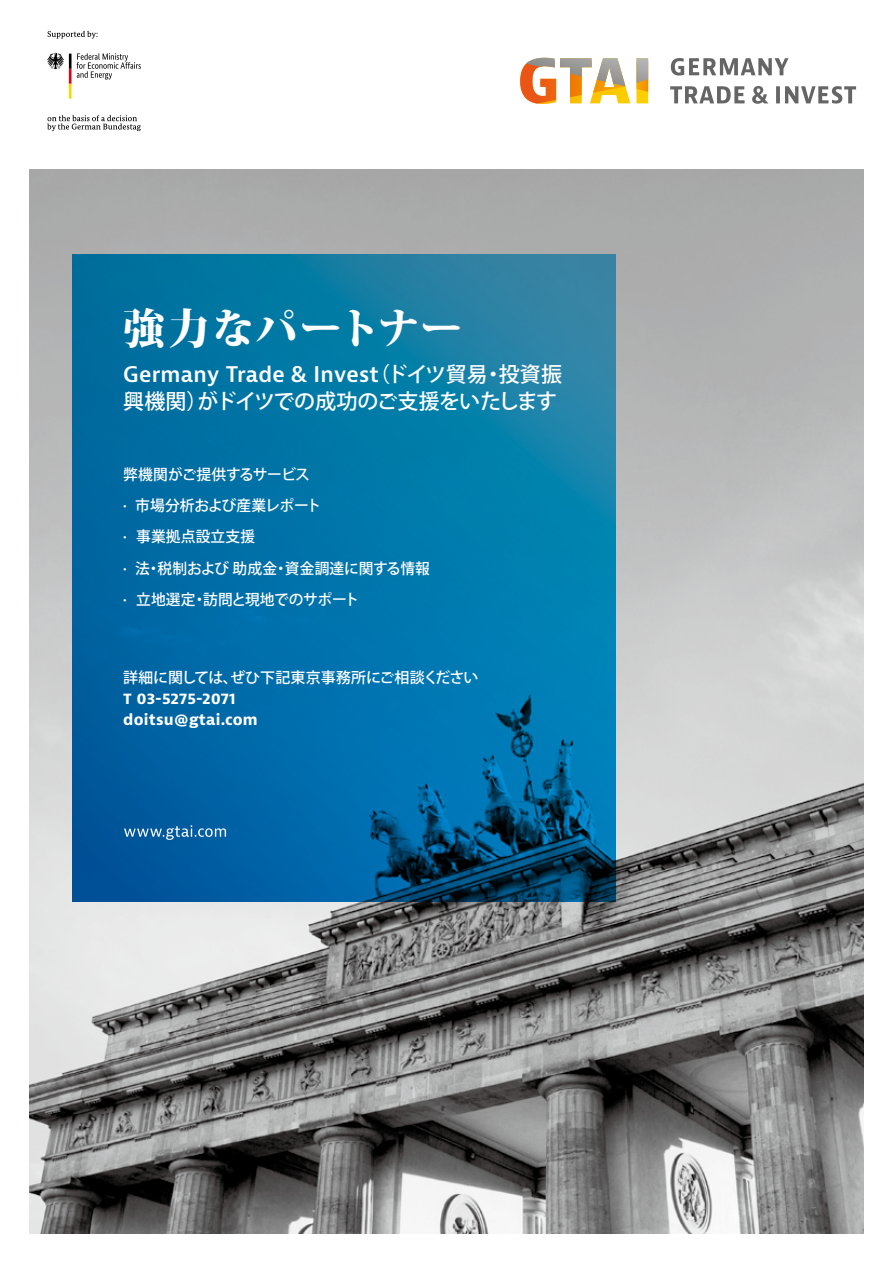
<style>
.page{position:relative;width:893px;height:1263px;background:#fff}
.page>*{position:absolute;margin:0;border:0;box-sizing:border-box;transform-origin:0 0}
.t1{font:800 42px "Koz Min Pro";letter-spacing:.03em;color:#fff}
.t2{font:600 21px "Bernina Sans";letter-spacing:.005em;color:#fff}
.t3{font:500 21px "Koz Go Pr 6 N";letter-spacing:-.03em;color:#fff}
.t4{font:500 15px "Koz Go Pr 6 N";letter-spacing:-.01em;color:#fff}
.t5{font:700 15px/21px "Bernina Sans";letter-spacing:.01em;color:#fff}
.t6{font:500 15px "Koz Go Pr 6 N";letter-spacing:.01em;color:#fff}
.s1{font-family:"Koz Go Pr 6 N";font-weight:500}
.s2{font-family:"Bernina Sans";font-weight:400}
</style>
<div class="page">
<img style="left:30px;top:169px;width:834px;height:1064px">
<svg style="left:48px;top:31px;width:50px;height:8px"></svg>
<svg style="left:47px;top:115px;width:94px;height:16px"></svg>
<svg style="left:47px;top:53px;width:94px;height:46px"></svg>
<svg style="left:72px;top:254px;width:543px;height:647px;background:#0470a3"></svg>
<svg style="left:124px;top:825px;width:102px;height:15px;background:#347bb1"></svg>
<svg style="left:520px;top:58px;width:128px;height:46px"></svg>
<svg style="left:670px;top:58px;width:186px;height:46px"></svg>
<h1 class="t1" style="left:123px;top:298px;width:341px">強力なパートナー</h1>
<h2 class="t2" style="left:123px;top:360px;width:440px">Germany Trade &amp; Invest<span class="s1">（ドイツ貿易・投資振</span></h2>
<h2 class="t3" style="left:123px;top:389px;width:435px">興機関）がドイツでの成功のご支援をいたします</h2>
<p class="t4" style="left:123px;top:466px;width:188px">弊機関がご提供するサービス</p>
<p class="t4" style="left:123px;top:497px;width:200px"><span class="s2">•</span> 市場分析および産業レポート</p>
<p class="t6" style="left:123px;top:528px;width:133px"><span class="s2">•</span> 事業拠点設立支援</p>
<p class="t4" style="left:123px;top:559px;width:308px"><span class="s2">•</span> 法・税制および 助成金・資金調達に関する情報</p>
<p class="t4" style="left:123px;top:591px;width:238px"><span class="s2">•</span> 立地選定・訪問と現地でのサポート</p>
<p class="t4" style="left:123px;top:669px;width:357px">詳細に関しては、ぜひ下記東京事務所にご相談ください</p>
<p class="t5" style="left:123px;top:688px;width:136px">T 03-5275-2071 doitsu@gtai.com</p>
</div>
